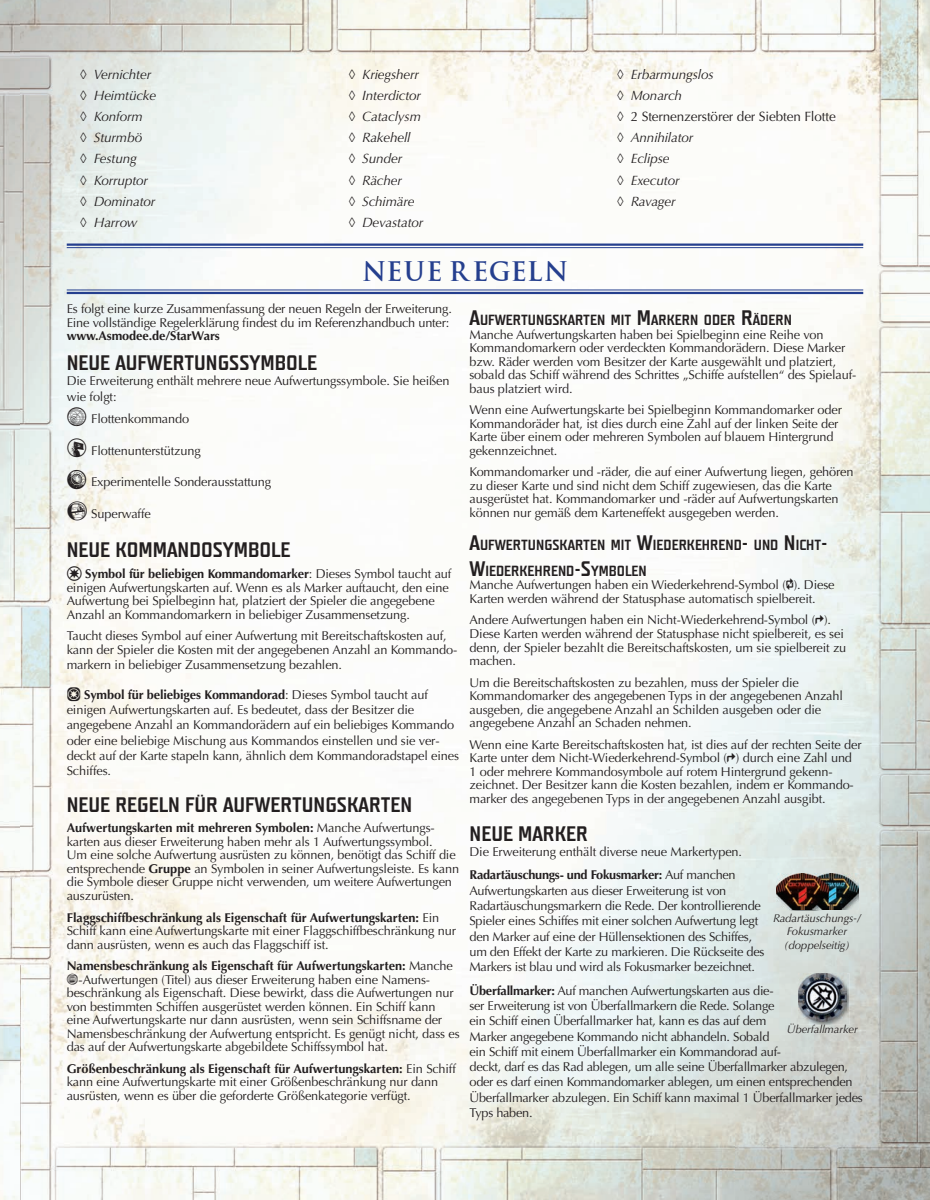
<style>
.page{position:relative;width:930px;height:1200px;background:#fff}
.page>*{position:absolute;margin:0;border:0;box-sizing:border-box;transform-origin:0 0}
.t1{font:21px "Teuton Fett";color:#231f20}
.t2{font:20.25px "EPISODE I";letter-spacing:.135em;color:#253f8e}
.t3{font:14.7px/25.5px "Teuton Fett";color:#231f20}
.t4{font:italic 13.5px/21px "Optima";letter-spacing:-.01em;color:#231f20}
.t5{font:12.75px/13.5px "Optima";letter-spacing:-.01em;color:#231f20}
.t6{font:700 12.75px "Optima";color:#231f20}
.t7{font:italic 11.25px/13.5px "Optima";letter-spacing:-.01em;color:#231f20;text-align:center}
.s1{font-style:normal}
.s2{font-weight:700}
.s3{font-weight:400}
.s4{font-size:21px}
</style>
<div class="page">
<img style="left:0;top:0;width:930px;height:1200px">
<hr style="left:67px;top:244px;width:796px;height:2px;background:#253f8e">
<hr style="left:67px;top:247px;width:796px;height:1px;background:#253f8e">
<hr style="left:67px;top:290px;width:796px;height:1px;background:#253f8e">
<hr style="left:67px;top:292px;width:796px;height:2px;background:#253f8e">
<img style="left:798px;top:973px;width:51px;height:52px">
<img style="left:798px;top:973px;width:48px;height:48px">
<img style="left:776px;top:873px;width:82px;height:38px">
<img style="left:776px;top:873px;width:53px;height:37px">
<svg style="left:0;top:0;width:7px;height:7px"></svg>
<svg style="left:0;top:1193px;width:7px;height:7px"></svg>
<svg style="left:923px;top:0;width:7px;height:7px"></svg>
<svg style="left:923px;top:1193px;width:7px;height:7px"></svg>
<svg style="left:67px;top:407px;width:19px;height:19px"></svg>
<svg style="left:67px;top:439px;width:19px;height:18px"></svg>
<svg style="left:67px;top:470px;width:19px;height:19px"></svg>
<svg style="left:68px;top:501px;width:19px;height:20px"></svg>
<svg style="left:67px;top:566px;width:15px;height:14px"></svg>
<svg style="left:67px;top:973px;width:11px;height:11px"></svg>
<svg style="left:786px;top:579px;width:7px;height:11px"></svg>
<p class="t4" style="left:80px;top:64px;width:77px"><span class="s1">◊</span> Vernichter <span class="s1">◊</span> Heimtücke <span class="s1">◊</span> Konform<br><span class="s1">◊</span> Sturmbö<br><span class="s1">◊</span> Festung<br><span class="s1">◊</span> Korruptor <span class="s1">◊</span> Dominator <span class="s1">◊</span> Harrow</p>
<p class="t4" style="left:349px;top:64px;width:76px"><span class="s1">◊</span> Kriegsherr <span class="s1">◊</span> Interdictor <span class="s1">◊</span> Cataclysm <span class="s1">◊</span> Rakehell<br><span class="s1">◊</span> Sunder<br><span class="s1">◊</span> Rächer<br><span class="s1">◊</span> Schimäre <span class="s1">◊</span> Devastator</p>
<p class="t4" style="left:617px;top:64px;width:220px"><span class="s1">◊</span> Erbarmungslos<br><span class="s1">◊</span> Monarch<br><span class="s1">◊ 2 Sternenzerstörer der Siebten Flotte ◊</span> Annihilator<br><span class="s1">◊</span> Eclipse<br><span class="s1">◊</span> Executor<br><span class="s1">◊</span> Ravager</p>
<h2 class="t2" style="left:363px;top:262px;width:205px">NEUE REGELN</h2>
<p class="t5" style="left:67px;top:302px;width:387px">Es folgt eine kurze Zusammenfassung der neuen Regeln der Erweiterung.<br>Eine vollständige Regelerklärung findest du im Referenzhandbuch unter:</p>
<p class="t6" style="left:67px;top:328px;width:155px">www.Asmodee.de/StarWars</p>
<h1 class="t1" style="left:67px;top:352px;width:252px">NEUE AUFWERTUNGSSYMBOLE</h1>
<p class="t5" style="left:67px;top:374px;width:384px;line-height:15.3px">Die Erweiterung enthält mehrere neue Aufwertungssymbole. Sie heißen wie folgt:</p>
<p class="t5" style="left:91px;top:412px;width:100px">Flottenkommando</p>
<p class="t5" style="left:91px;top:444px;width:111px">Flottenunterstützung</p>
<p class="t5" style="left:91px;top:475px;width:182px">Experimentelle Sonderausstattung</p>
<p class="t5" style="left:91px;top:507px;width:61px">Superwaffe</p>
<h1 class="t1" style="left:67px;top:539px;width:225px">NEUE KOMMANDOSYMBOLE</h1>
<p class="t5" style="left:67px;top:567px;width:386px;text-indent:19px"><span class="s2">Symbol für beliebigen Kommandomarker</span>: Dieses Symbol taucht auf einigen Aufwertungskarten auf. Wenn es als Marker auftaucht, den eine Aufwertung bei Spielbeginn hat, platziert der Spieler die angegebene Anzahl an Kommandomarkern in beliebiger Zusammensetzung.</p>
<p class="t5" style="left:67px;top:629px;width:392px">Taucht dieses Symbol auf einer Aufwertung mit Bereitschaftskosten auf, kann der Spieler die Kosten mit der angegebenen Anzahl an Kommando-</p>
<p class="t5" style="left:67px;top:658px;width:277px">markern in beliebiger Zusammensetzung bezahlen.</p>
<p class="t5" style="left:67px;top:687px;width:394px;line-height:15.3px">▲ <span class="s2">Symbol für beliebiges Kommandorad</span>: Dieses Symbol taucht auf einigen Aufwertungskarten auf. Es bedeutet, dass der Besitzer die angegebene Anzahl an Kommandorädern auf ein beliebiges Kommando oder eine beliebige Mischung aus Kommandos einstellen und sie ver&shy;deckt auf der Karte stapeln kann, ähnlich dem Kommandoradstapel eines Schiffes.</p>
<h1 class="t1" style="left:67px;top:794px;width:347px">NEUE REGELN FÜR AUFWERTUNGSKARTEN</h1>
<p class="t5" style="left:67px;top:821px;width:394px"><span class="s2">Aufwertungskarten mit mehreren Symbolen:</span> Manche Aufwertungs&shy;karten aus dieser Erweiterung haben mehr als 1 Aufwertungssymbol.<br>Um eine solche Aufwertung ausrüsten zu können, benötigt das Schiff die entsprechende <span class="s2">Gruppe</span> an Symbolen in seiner Aufwertungsleiste. Es kann die Symbole dieser Gruppe nicht verwenden, um weitere Aufwertungen auszurüsten.</p>
<p class="t5" style="left:67px;top:911px;width:391px"><span class="s2">Flaggschiffbeschränkung als Eigenschaft für Aufwertungskarten:</span> Ein<br>Schiff kann eine Aufwertungskarte mit einer Flaggschiffbeschränkung nur dann ausrüsten, wenn es auch das Flaggschiff ist.</p>
<p class="t6" style="left:67px;top:958px;width:388px">Namensbeschränkung als Eigenschaft für Aufwertungskarten: <span class="s3">Manche</span></p>
<p class="t5" style="left:79px;top:973px;width:353px">-Aufwertungen (Titel) aus dieser Erweiterung haben eine Namens-</p>
<p class="t5" style="left:67px;top:986px;width:388px">beschränkung als Eigenschaft. Diese bewirkt, dass die Aufwertungen nur</p>
<p class="t5" style="left:67px;top:1000px;width:370px">von bestimmten Schiffen ausgerüstet werden können. Ein Schiff kann</p>
<p class="t5" style="left:67px;top:1013px;width:377px">eine Aufwertungskarte nur dann ausrüsten, wenn sein Schiffsname der</p>
<p class="t5" style="left:67px;top:1027px;width:395px">Namensbeschränkung der Aufwertung entspricht. Es genügt nicht, dass es</p>
<p class="t5" style="left:67px;top:1040px;width:323px">das auf der Aufwertungskarte abgebildete Schiffssymbol hat.</p>
<p class="t5" style="left:67px;top:1062px;width:391px"><span class="s2">Größenbeschränkung als Eigenschaft für Aufwertungskarten:</span> Ein Schiff kann eine Aufwertungskarte mit einer Größenbeschränkung nur dann ausrüsten, wenn es über die geforderte Größenkategorie verfügt.</p>
<p class="t3" style="left:469px;top:308px;width:324px"><span class="s4">A</span>UFWERTUNGSKARTEN MIT <span class="s4">M</span>ARKERN ODER <span class="s4">R</span>ÄDERN</p>
<p class="t5" style="left:469px;top:328px;width:388px">Manche Aufwertungskarten haben bei Spielbeginn eine Reihe von Kommandomarkern oder verdeckten Kommandorädern. Diese Marker bzw. Räder werden vom Besitzer der Karte ausgewählt und platziert, sobald das Schiff während des Schrittes „Schiffe aufstellen“ des Spielauf&shy;baus platziert wird.</p>
<p class="t5" style="left:469px;top:403px;width:374px">Wenn eine Aufwertungskarte bei Spielbeginn Kommandomarker oder Kommandoräder hat, ist dies durch eine Zahl auf der linken Seite der Karte über einem oder mehreren Symbolen auf blauem Hintergrund gekennzeichnet.</p>
<p class="t5" style="left:469px;top:465px;width:386px">Kommandomarker und -räder, die auf einer Aufwertung liegen, gehören zu dieser Karte und sind nicht dem Schiff zugewiesen, das die Karte ausgerüstet hat. Kommandomarker und -räder auf Aufwertungskarten können nur gemäß dem Karteneffekt ausgegeben werden.</p>
<p class="t3" style="left:469px;top:533px;width:360px"><span class="s4">A</span>UFWERTUNGSKARTEN MIT <span class="s4">W</span>IEDERKEHREND<span class="s4">-</span> UND <span class="s4">N</span>ICHT<span class="s4">-<br>W</span>IEDERKEHREND<span class="s4">-S</span>YMBOLEN</p>
<p class="t5" style="left:469px;top:578px;width:367px">Manche Aufwertungen haben ein Wiederkehrend-Symbol ( ). Diese<br>Karten werden während der Statusphase automatisch spielbereit.</p>
<p class="t5" style="left:469px;top:614px;width:378px">Andere Aufwertungen haben ein Nicht-Wiederkehrend-Symbol (❑).<br>Diese Karten werden während der Statusphase nicht spielbereit, es sei denn, der Spieler bezahlt die Bereitschaftskosten, um sie spielbereit zu machen.</p>
<p class="t5" style="left:469px;top:676px;width:375px">Um die Bereitschaftskosten zu bezahlen, muss der Spieler die Kommandomarker des angegebenen Typs in der angegebenen Anzahl ausgeben, die angegebene Anzahl an Schilden ausgeben oder die angegebene Anzahl an Schaden nehmen.</p>
<p class="t5" style="left:469px;top:738px;width:394px">Wenn eine Karte Bereitschaftskosten hat, ist dies auf der rechten Seite der Karte unter dem Nicht-Wiederkehrend-Symbol (❑) durch eine Zahl und 1 oder mehrere Kommandosymbole auf rotem Hintergrund gekenn&shy;zeichnet. Der Besitzer kann die Kosten bezahlen, indem er Kommando&shy;marker des angegebenen Typs in der angegebenen Anzahl ausgibt.</p>
<h1 class="t1" style="left:470px;top:823px;width:120px">NEUE MARKER</h1>
<p class="t5" style="left:469px;top:840px;width:274px;line-height:23.4px">Die Erweiterung enthält diverse neue Markertypen.<br><span class="s2">Radartäuschungs- und Fokusmarker:</span> Auf manchen</p>
<p class="t5" style="left:469px;top:883px;width:296px;line-height:15.3px">Aufwertungskarten aus dieser Erweiterung ist von Radartäuschungsmarkern die Rede. Der kontrollierende Spieler eines Schiffes mit einer solchen Aufwertung legt den Marker auf eine der Hüllensektionen des Schiffes, um den Effekt der Karte zu markieren. Die Rückseite des Markers ist blau und wird als Fokusmarker bezeichnet.</p>
<p class="t5" style="left:469px;top:983px;width:395px;line-height:15.3px"><span class="s2">Überfallmarker:</span> Auf manchen Aufwertungskarten aus die-<br>ser Erweiterung ist von Überfallmarkern die Rede. Solange<br>ein Schiff einen Überfallmarker hat, kann es das auf dem<br>Marker angegebene Kommando nicht abhandeln. Sobald<br>ein Schiff mit einem Überfallmarker ein Kommandorad auf-<br>deckt, darf es das Rad ablegen, um alle seine Überfallmarker abzulegen, oder es darf einen Kommandomarker ablegen, um einen entsprechenden Überfallmarker abzulegen. Ein Schiff kann maximal 1 Überfallmarker jedes Typs haben.</p>
<p class="t7" style="left:773px;top:911px;width:90px">Radartäuschungs-/<br>Fokusmarker (doppelseitig)</p>
<p class="t7" style="left:787px;top:1023px;width:73px">Überfallmarker</p>
</div>
